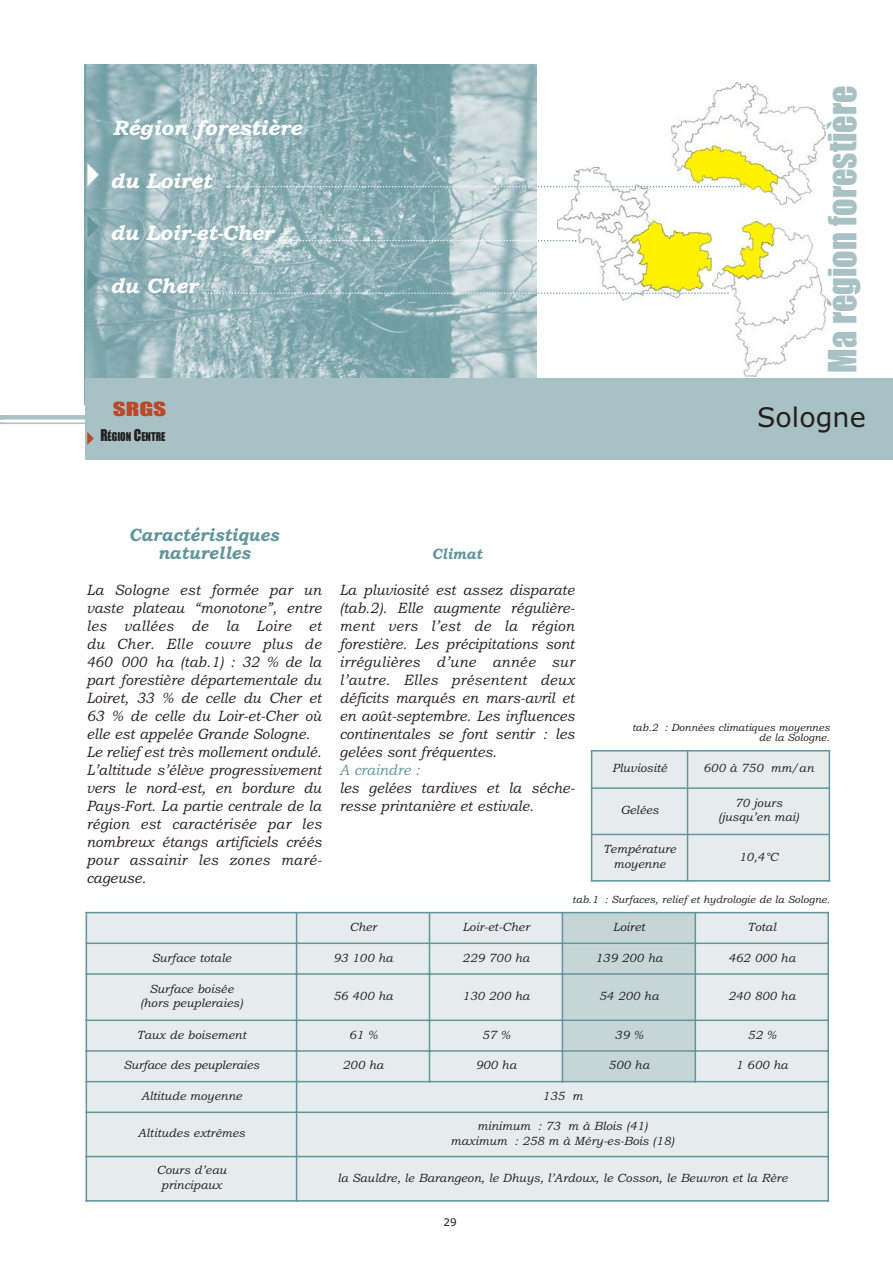
<style>
.page{position:relative;width:893px;height:1263px;background:#fff}
.page>*{position:absolute;margin:0;border:0;box-sizing:border-box;transform-origin:0 0}
.t1{font:36px "Impact";color:#a8c1c5;scale:.95 1}
.t2{font:27px "Verdana";color:#231f20}
.t3{font:italic 700 21px "Bookman Old Style";color:#fff}
.t4{font:italic 700 18px/18px "Bookman Old Style";color:#62969c;text-align:center;scale:.95 1}
.t5{font:18px "Impact";color:#b94928;scale:1.4 1}
.t6{font:italic 15px/18px "Bookman Old Style";color:#231f20;scale:.95 1}
.t7{font:italic 15px "Bookman Old Style";color:#62969c;scale:.95 1}
.t8{font:italic 700 15px "Bookman Old Style";color:#62969c;scale:.95 1}
.t9{font:italic 12px/14.4px "Bookman Old Style";color:#231f20;text-align:center}
.t10{font:11.25px "Impact";color:#231f20;scale:.9 1}
.t11{font:italic 10.5px/10.5px "Bookman Old Style";color:#231f20;text-align:right}
.t12{font:10.5px "Verdana";color:#231f20}
.s1{font-size:15px}
</style>
<div class="page">
<hr style="left:0;top:415px;width:893px;height:4px;background:#a8c1c5">
<hr style="left:0;top:422px;width:893px;height:2px;background:#a8c1c5">
<div style="left:86px;top:912px;width:343px;height:31px;background:#e6eced"></div>
<div style="left:429px;top:912px;width:133px;height:31px;background:#e6eced"></div>
<div style="left:562px;top:912px;width:133px;height:31px;background:#c6d6d8"></div>
<div style="left:695px;top:912px;width:134px;height:31px;background:#e6eced"></div>
<div style="left:86px;top:943px;width:211px;height:31px;background:#e6eced"></div>
<div style="left:297px;top:943px;width:132px;height:31px;background:#e6eced"></div>
<div style="left:429px;top:943px;width:133px;height:31px;background:#e6eced"></div>
<div style="left:562px;top:943px;width:133px;height:31px;background:#c6d6d8"></div>
<div style="left:695px;top:943px;width:134px;height:31px;background:#e6eced"></div>
<div style="left:86px;top:974px;width:211px;height:46px;background:#e6eced"></div>
<div style="left:297px;top:974px;width:132px;height:46px;background:#e6eced"></div>
<div style="left:429px;top:974px;width:133px;height:46px;background:#e6eced"></div>
<div style="left:562px;top:974px;width:133px;height:46px;background:#c6d6d8"></div>
<div style="left:695px;top:974px;width:134px;height:46px;background:#e6eced"></div>
<div style="left:86px;top:1020px;width:211px;height:31px;background:#e6eced"></div>
<div style="left:297px;top:1020px;width:132px;height:31px;background:#e6eced"></div>
<div style="left:429px;top:1020px;width:133px;height:31px;background:#e6eced"></div>
<div style="left:562px;top:1020px;width:133px;height:31px;background:#c6d6d8"></div>
<div style="left:695px;top:1020px;width:134px;height:31px;background:#e6eced"></div>
<div style="left:86px;top:1051px;width:211px;height:31px;background:#e6eced"></div>
<div style="left:297px;top:1051px;width:132px;height:31px;background:#e6eced"></div>
<div style="left:429px;top:1051px;width:133px;height:31px;background:#e6eced"></div>
<div style="left:562px;top:1051px;width:133px;height:31px;background:#c6d6d8"></div>
<div style="left:695px;top:1051px;width:134px;height:31px;background:#e6eced"></div>
<div style="left:86px;top:1082px;width:211px;height:30px;background:#e6eced"></div>
<div style="left:297px;top:1082px;width:531px;height:30px;background:#e6eced"></div>
<div style="left:86px;top:1112px;width:211px;height:44px;background:#e6eced"></div>
<div style="left:297px;top:1112px;width:531px;height:44px;background:#e6eced"></div>
<div style="left:86px;top:1156px;width:211px;height:45px;background:#e6eced"></div>
<div style="left:297px;top:1156px;width:531px;height:45px;background:#e6eced"></div>
<hr style="left:86px;top:912px;width:1px;height:289px;background:#62969c">
<hr style="left:296px;top:912px;width:1px;height:289px;background:#62969c">
<hr style="left:429px;top:912px;width:1px;height:170px;background:#62969c">
<hr style="left:562px;top:912px;width:1px;height:170px;background:#62969c">
<hr style="left:695px;top:912px;width:1px;height:170px;background:#62969c">
<hr style="left:827px;top:912px;width:2px;height:289px;background:#62969c">
<hr style="left:86px;top:912px;width:743px;height:1px;background:#62969c">
<hr style="left:86px;top:942px;width:743px;height:2px;background:#62969c">
<hr style="left:86px;top:973px;width:743px;height:2px;background:#62969c">
<hr style="left:86px;top:1019px;width:743px;height:2px;background:#62969c">
<hr style="left:86px;top:1050px;width:743px;height:2px;background:#62969c">
<hr style="left:86px;top:1081px;width:743px;height:1px;background:#62969c">
<hr style="left:86px;top:1111px;width:743px;height:2px;background:#62969c">
<hr style="left:86px;top:1156px;width:743px;height:1px;background:#62969c">
<hr style="left:86px;top:1200px;width:743px;height:1px;background:#62969c">
<div style="left:591px;top:750px;width:96px;height:38px;background:#e6eced"></div>
<div style="left:687px;top:750px;width:143px;height:38px;background:#e6eced"></div>
<div style="left:591px;top:788px;width:96px;height:46px;background:#e6eced"></div>
<div style="left:687px;top:788px;width:143px;height:46px;background:#e6eced"></div>
<div style="left:591px;top:834px;width:96px;height:47px;background:#e6eced"></div>
<div style="left:687px;top:834px;width:143px;height:47px;background:#e6eced"></div>
<hr style="left:591px;top:750px;width:1px;height:131px;background:#62969c">
<hr style="left:687px;top:750px;width:1px;height:131px;background:#62969c">
<hr style="left:829px;top:750px;width:1px;height:131px;background:#62969c">
<hr style="left:591px;top:750px;width:239px;height:1px;background:#62969c">
<hr style="left:591px;top:787px;width:239px;height:2px;background:#62969c">
<hr style="left:591px;top:834px;width:239px;height:1px;background:#62969c">
<hr style="left:591px;top:880px;width:239px;height:1px;background:#62969c">
<img style="left:712px;top:222px;width:114px;height:154px">
<img style="left:557px;top:168px;width:154px;height:132px">
<img style="left:672px;top:83px;width:153px;height:121px">
<img style="left:85px;top:64px;width:451px;height:314px">
<svg style="left:202px;top:292px;width:527px;height:2px"></svg>
<svg style="left:226px;top:186px;width:519px;height:1px"></svg>
<svg style="left:275px;top:240px;width:301px;height:1px"></svg>
<div style="left:85px;top:378px;width:808px;height:82px;background:#a8c1c5"></div>
<svg style="left:88px;top:163px;width:11px;height:23px"></svg>
<svg style="left:88px;top:216px;width:11px;height:22px"></svg>
<svg style="left:88px;top:268px;width:11px;height:23px"></svg>
<h3 class="t3" style="left:112px;top:120px;width:191px">Région forestière</h3>
<h3 class="t3" style="left:110px;top:173px;width:103px">du Loiret</h3>
<h3 class="t3" style="left:110px;top:225px;width:165px">du Loir-et-Cher</h3>
<h3 class="t3" style="left:110px;top:278px;width:89px">du Cher</h3>
<p class="t5" style="left:113px;top:403px;width:40px">SRGS</p>
<p class="t10" style="left:100px;top:433px;width:74px"><span class="s1">R</span>ÉGION <span class="s1">C</span>ENTRE</p>
<h1 class="t1" style="left:831px;top:373px;width:304px;rotate:-90deg">Ma région forestière</h1>
<h2 class="t2" style="left:757px;top:406px;width:110px">Sologne</h2>
<p class="t4" style="left:129px;top:527px;width:159px">Caractéristiques naturelles</p>
<p class="t6" style="left:86px;top:582px;width:249px">La Sologne est formée par un vaste plateau “monotone”, entre les vallées de la Loire et du Cher. Elle couvre plus de<br>460 000 ha (tab.1) : 32 % de la part forestière départementale du<br>Loiret, 33 % de celle du Cher et<br>63 % de celle du Loir-et-Cher où elle est appelée Grande Sologne.<br>Le relief est très mollement ondulé.<br>L’altitude s’élève progressivement vers le nord-est, en bordure du<br>Pays-Fort. La partie centrale de la région est caractérisée par les nombreux étangs artificiels créés pour assainir les zones maré&shy;cageuse.</p>
<p class="t8" style="left:432px;top:548px;width:55px">Climat</p>
<p class="t6" style="left:339px;top:582px;width:249px;text-align:justify">La pluviosité est assez disparate (tab.2). Elle augmente régulière&shy;ment vers l’est de la région forestière. Les précipitations sont irrégulières d’une année sur l’autre. Elles présentent deux déficits marqués en mars-avril et en août-septembre. Les influences continentales se font sentir : les gelées sont fréquentes.</p>
<p class="t7" style="left:339px;top:764px;width:86px">A craindre :</p>
<p class="t6" style="left:339px;top:780px;width:249px">les gelées tardives et la séche&shy;resse printanière et estivale.</p>
<p class="t11" style="left:632px;top:723px;width:199px">tab.2 : Données climatiques moyennes de la Sologne.</p>
<p class="t9" style="left:612px;top:762px;width:56px">Pluviosité</p>
<p class="t9" style="left:703px;top:762px;width:112px">600 à 750 mm/an</p>
<p class="t9" style="left:620px;top:804px;width:40px">Gelées</p>
<p class="t9" style="left:718px;top:797px;width:82px">70 jours (jusqu’en mai)</p>
<p class="t9" style="left:603px;top:843px;width:74px">Température moyenne</p>
<p class="t9" style="left:739px;top:850px;width:41px">10,4°C</p>
<p class="t11" style="left:572px;top:896px;width:259px">tab.1 : Surfaces, relief et hydrologie de la Sologne.</p>
<p class="t9" style="left:349px;top:921px;width:29px">Cher</p>
<p class="t9" style="left:462px;top:921px;width:69px">Loir-et-Cher</p>
<p class="t9" style="left:613px;top:921px;width:34px">Loiret</p>
<p class="t9" style="left:747px;top:921px;width:30px">Total</p>
<p class="t9" style="left:152px;top:951px;width:81px">Surface totale</p>
<p class="t9" style="left:333px;top:951px;width:61px">93 100 ha</p>
<p class="t9" style="left:462px;top:951px;width:69px">229 700 ha</p>
<p class="t9" style="left:595px;top:951px;width:69px">139 200 ha</p>
<p class="t9" style="left:728px;top:951px;width:69px">462 000 ha</p>
<p class="t9" style="left:140px;top:983px;width:104px">Surface boisée (hors peupleraies)</p>
<p class="t9" style="left:333px;top:990px;width:61px">56 400 ha</p>
<p class="t9" style="left:462px;top:990px;width:69px">130 200 ha</p>
<p class="t9" style="left:599px;top:990px;width:61px">54 200 ha</p>
<p class="t9" style="left:728px;top:990px;width:69px">240 800 ha</p>
<p class="t9" style="left:137px;top:1028px;width:111px">Taux de boisement</p>
<p class="t9" style="left:349px;top:1028px;width:30px">61 %</p>
<p class="t9" style="left:482px;top:1028px;width:30px">57 %</p>
<p class="t9" style="left:615px;top:1028px;width:30px">39 %</p>
<p class="t9" style="left:748px;top:1028px;width:30px">52 %</p>
<p class="t9" style="left:124px;top:1059px;width:137px">Surface des peupleraies</p>
<p class="t9" style="left:342px;top:1059px;width:43px">200 ha</p>
<p class="t9" style="left:475px;top:1059px;width:43px">900 ha</p>
<p class="t9" style="left:608px;top:1059px;width:43px">500 ha</p>
<p class="t9" style="left:735px;top:1059px;width:54px">1 600 ha</p>
<p class="t9" style="left:141px;top:1090px;width:102px">Altitude moyenne</p>
<p class="t9" style="left:542px;top:1090px;width:42px">135 m</p>
<p class="t9" style="left:138px;top:1127px;width:109px">Altitudes extrêmes</p>
<p class="t9" style="left:451px;top:1120px;width:225px">minimum : 73 m à Blois (41) maximum : 258 m à Méry-es-Bois (18)</p>
<p class="t9" style="left:156px;top:1164px;width:72px">Cours d’eau principaux</p>
<p class="t9" style="left:337px;top:1171px;width:452px">la Sauldre, le Barangeon, le Dhuys, l’Ardoux, le Cosson, le Beuvron et la Rère</p>
<p class="t12" style="left:443px;top:1217px;width:15px">29</p>
</div>
